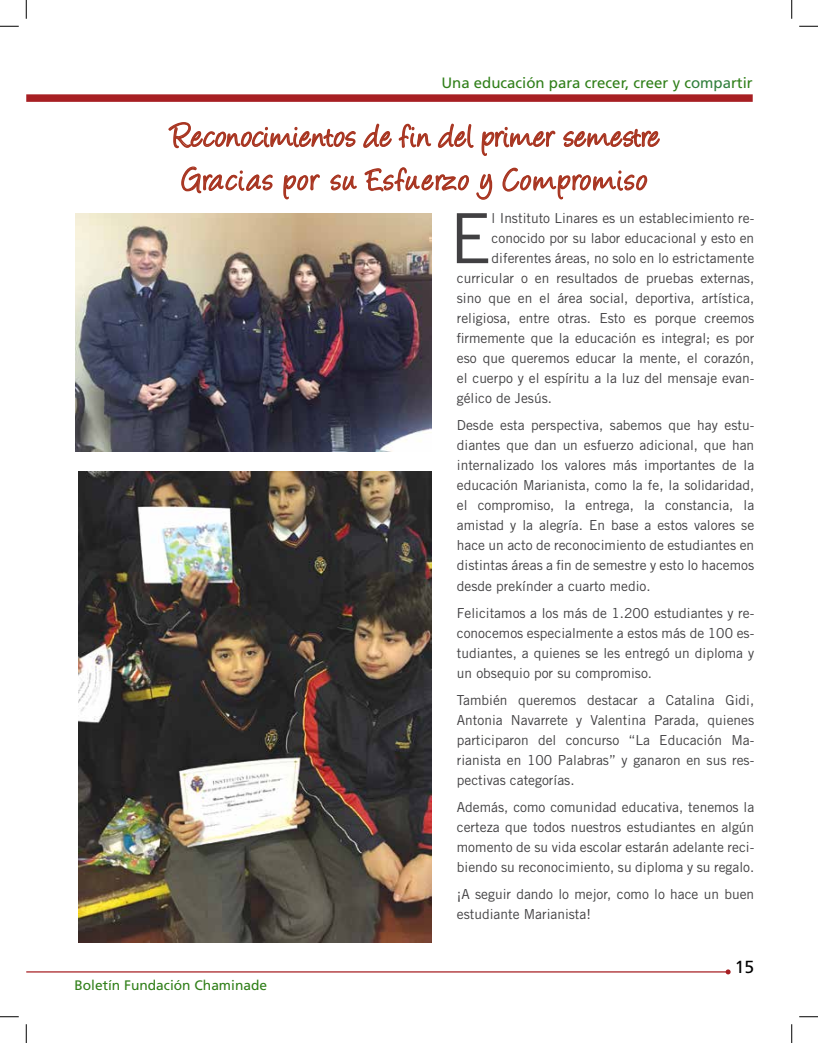
<style>
.page{position:relative;width:818px;height:1043px;background:#fff}
.page>*{position:absolute;margin:0;border:0;box-sizing:border-box;transform-origin:0 0}
.t1{font:69.12px "Trade Gothic LT Std";color:#414042}
.t2{font:36.25px/43.5px "Angelina";letter-spacing:.045em;color:#a83521;text-align:center}
.t3{font:17.5px "Frutiger LT Std";color:#000}
.t4{font:15px "Frutiger LT Std";color:#307f19}
.t5{font:13.75px/20px "Trade Gothic LT Std";color:#414042;text-align:justify}
.t6{font:13.75px "Frutiger LT Std";color:#307f19}
.s1{color:#32803e}
</style>
<div class="page">
<hr style="left:26px;top:971px;width:702px;height:1px;background:#a71f23">
<svg style="left:725px;top:969px;width:5px;height:5px"></svg>
<div style="left:26px;top:94px;width:726px;height:8px;background:#a71f23"></div>
<svg style="left:167px;top:94px;width:492px;height:106px"></svg>
<img style="left:76px;top:213px;width:355px;height:239px">
<img style="left:78px;top:471px;width:353px;height:471px">
<svg style="left:0;top:25px;width:19px;height:2px"></svg>
<svg style="left:799px;top:25px;width:19px;height:2px"></svg>
<svg style="left:0;top:1016px;width:19px;height:1px"></svg>
<svg style="left:799px;top:1016px;width:19px;height:1px"></svg>
<svg style="left:25px;top:0;width:2px;height:19px"></svg>
<svg style="left:25px;top:1024px;width:2px;height:18px"></svg>
<svg style="left:791px;top:0;width:1px;height:19px"></svg>
<svg style="left:791px;top:1024px;width:1px;height:18px"></svg>
<p class="t4" style="left:441px;top:74px;width:313px">Una educación para crecer, creer y c<span class="s1">ompa</span>rtir</p>
<h2 class="t2" style="left:171px;top:118px;width:490px">Reconocimientos de fin del primer semestre<br>Gracias por su Esfuerzo y Compromiso</h2>
<h1 class="t1" style="left:449px;top:197px;width:44px">E</h1>
<p class="t5" style="left:491px;top:208px;width:264px">l Instituto Linares es un establecimiento re-</p>
<p class="t5" style="left:491px;top:228px;width:264px">conocido por su labor educacional y esto en</p>
<p class="t5" style="left:491px;top:248px;width:264px">diferentes áreas, no solo en lo estrictamente</p>
<p class="t5" style="left:457px;top:268px;width:299px">curricular o en resultados de pruebas externas,</p>
<p class="t5" style="left:457px;top:288px;width:299px">sino que en el área social, deportiva, artística,</p>
<p class="t5" style="left:457px;top:308px;width:299px">religiosa, entre otras. Esto es porque creemos</p>
<p class="t5" style="left:457px;top:328px;width:299px">firmemente que la educación es integral; es por</p>
<p class="t5" style="left:457px;top:348px;width:299px">eso que queremos educar la mente, el corazón,</p>
<p class="t5" style="left:457px;top:368px;width:299px">el cuerpo y el espíritu a la luz del mensaje evan-</p>
<p class="t5" style="left:457px;top:388px;width:97px">gélico de Jesús.</p>
<p class="t5" style="left:457px;top:415px;width:299px">Desde esta perspectiva, sabemos que hay estu&shy;diantes que dan un esfuerzo adicional, que han internalizado los valores más importantes de la educación Marianista, como la fe, la solidaridad, el compromiso, la entrega, la constancia, la amistad y la alegría. En base a estos valores se hace un acto de reconocimiento de estudiantes en distintas áreas a fin de semestre y esto lo hacemos desde prekínder a cuarto medio.</p>
<p class="t5" style="left:457px;top:602px;width:299px">Felicitamos a los más de 1.200 estudiantes y re&shy;conocemos especialmente a estos más de 100 es&shy;tudiantes, a quienes se les entregó un diploma y un obsequio por su compromiso.</p>
<p class="t5" style="left:457px;top:689px;width:299px">También queremos destacar a Catalina Gidi, Antonia Navarrete y Valentina Parada, quienes participaron del concurso “La Educación Ma&shy;rianista en 100 Palabras” y ganaron en sus res&shy;pectivas categorías.</p>
<p class="t5" style="left:457px;top:796px;width:299px">Además, como comunidad educativa, tenemos la certeza que todos nuestros estudiantes en algún momento de su vida escolar estarán adelante reci&shy;biendo su reconocimiento, su diploma y su regalo.</p>
<p class="t5" style="left:457px;top:884px;width:299px">¡A seguir dando lo mejor, como lo hace un buen estudiante Marianista!</p>
<p class="t6" style="left:74px;top:977px;width:194px">Boletín Fundación Chaminade</p>
<p class="t3" style="left:734px;top:956px;width:21px">15</p>
</div>
